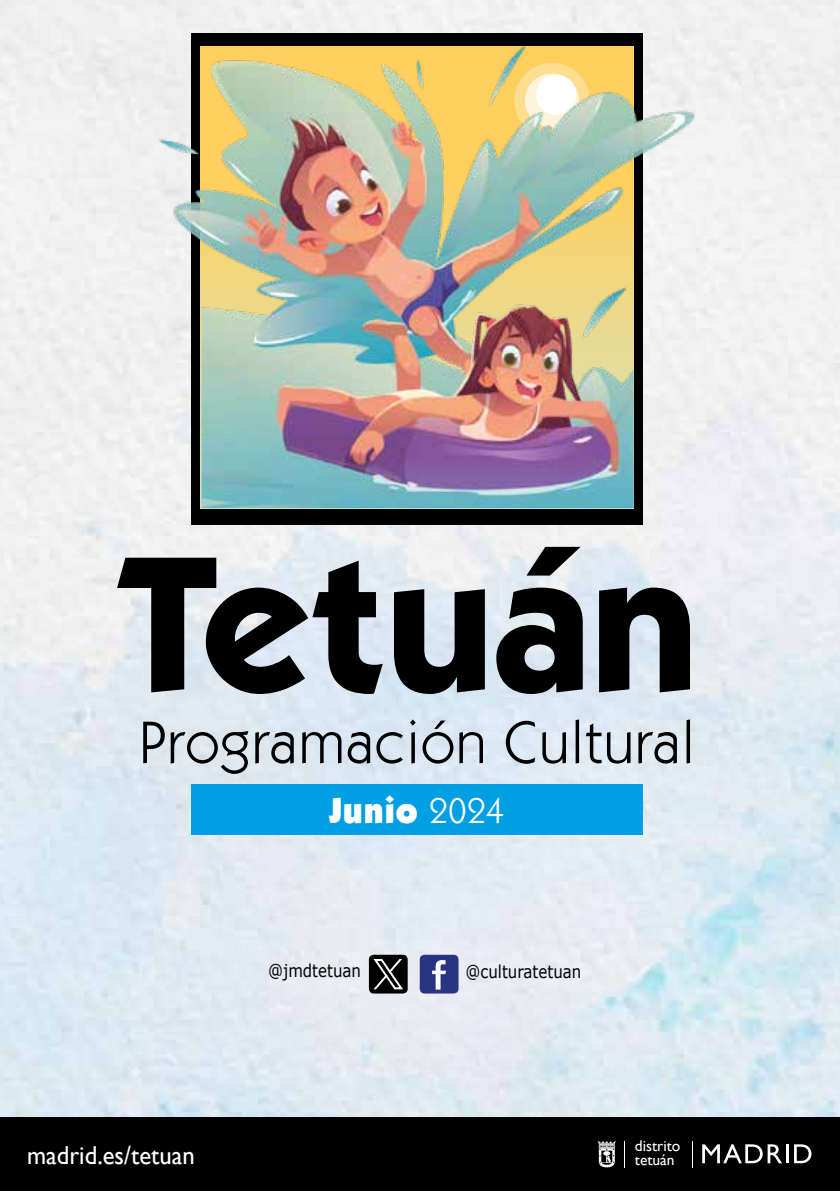
<style>
.page{position:relative;width:840px;height:1191px;background:#fff}
.page>*{position:absolute;margin:0;border:0;box-sizing:border-box;transform-origin:0 0}
.t1{font:700 194px "Itc Kabel";color:#000}
.t2{font:60px "Itc Kabel";letter-spacing:.025em;color:#000}
.t3{font:900 36px "Itc Kabel";letter-spacing:.025em;color:#fff}
.t4{font:26px "Gill Sans";color:#fff;scale:.95 1}
.t5{font:17.6px "Verdana";color:#000;scale:.85 1}
.t6{font:15.4px "Gill Sans";color:#fff}
.s1{font-weight:400}
</style>
<div class="page">
<img style="left:0;top:0;width:839px;height:1117px">
<div style="left:0;top:1117px;width:839px;height:74px;background:#000"></div>
<svg style="left:624px;top:1141px;width:1px;height:26px"></svg>
<svg style="left:702px;top:1144px;width:79px;height:19px"></svg>
<hr style="left:785px;top:1144px;width:3px;height:19px;background:#fff">
<svg style="left:794px;top:1144px;width:17px;height:19px"></svg>
<svg style="left:597px;top:1141px;width:19px;height:26px"></svg>
<div style="left:191px;top:784px;width:451px;height:51px;background:#009fe3"></div>
<div style="left:368px;top:954px;width:39px;height:39px;background:#000;border-radius:5px"></div>
<svg style="left:373px;top:959px;width:30px;height:30px"></svg>
<div style="left:419px;top:954px;width:39px;height:39px;background:#283583;border-radius:5px"></div>
<svg style="left:432px;top:960px;width:14px;height:29px"></svg>
<div style="left:191px;top:33px;width:451px;height:491px;background:#000"></div>
<img style="left:120px;top:22px;width:594px;height:486px">
<h1 class="t1" style="left:119px;top:506px;width:580px">Tetuán</h1>
<h2 class="t2" style="left:139px;top:707px;width:557px">Programación Cultural</h2>
<h3 class="t3" style="left:330px;top:788px;width:176px">Junio <span class="s1">2024</span></h3>
<p class="t5" style="left:268px;top:959px;width:111px">@jmdtetuan</p>
<p class="t5" style="left:465px;top:960px;width:138px">@culturatetuan</p>
<p class="t6" style="left:634px;top:1136px;width:47px">distrito</p>
<h3 class="t4" style="left:27px;top:1140px;width:178px">madrid.es/tetuan</h3>
<p class="t6" style="left:634px;top:1151px;width:41px">tetuán</p>
</div>
